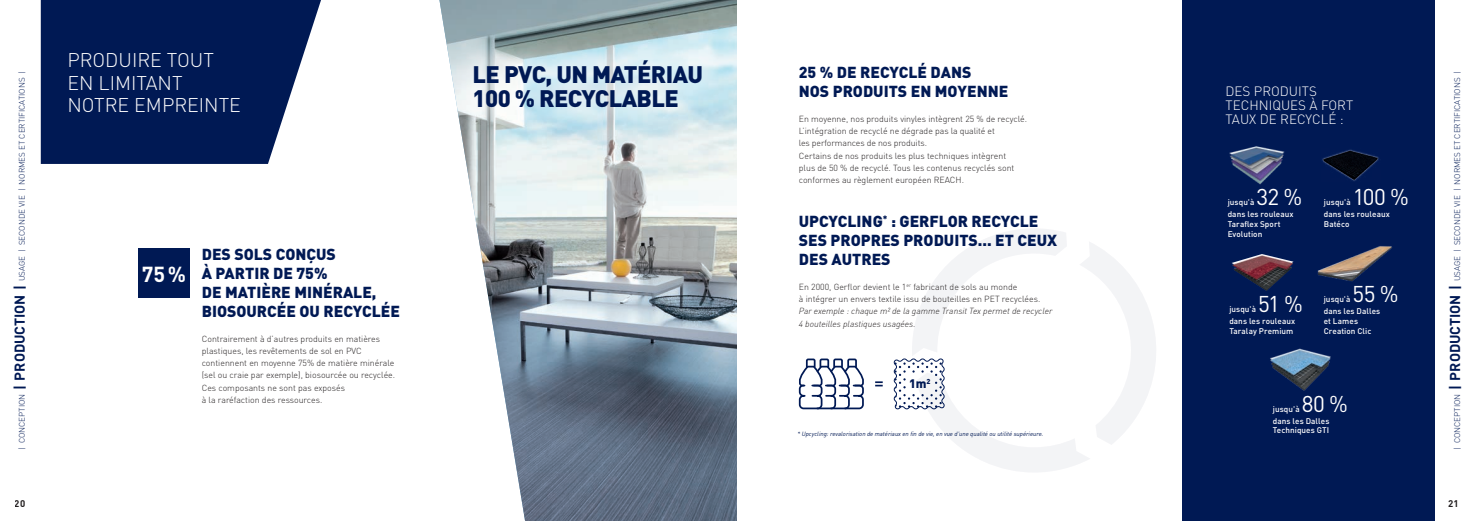
<style>
.page{position:relative;width:1474px;height:521px;background:#fff}
.page>*{position:absolute;margin:0;border:0;box-sizing:border-box;transform-origin:0 0}
.t1{font:900 23.62px/23.6px "DIN";letter-spacing:-.025em;color:#001954}
.t2{font:22.57px "DIN";letter-spacing:-.03em;color:#fff}
.t3{font:700 21.53px "DIN";color:#fff}
.t4{font:300 19.6px/22.6px "DIN";color:#fff}
.t5{font:900 15.75px/18.9px "DIN";color:#001954}
.t6{font:300 13.39px/14.1px "DIN";color:#fff}
.t7{font:900 12.25px "DIN";color:#001954}
.t8{font:700 9.62px "DIN";color:#231f20}
.t9{font:300 8.75px/12.2px "DIN";color:#231f20}
.t10{font:italic 300 8.75px/12.2px "DIN Pro";color:#231f20}
.t11{font:500 8.14px/9.8px "DIN";letter-spacing:.005em;color:#fff}
.t12{font:300 8.05px "DIN";color:#001954}
.t13{font:italic 6.12px "DIN";color:#001954}
.s1{font-weight:700;font-size:14.17px}
</style>
<div class="page">
<svg style="left:41px;top:0;width:280px;height:164px;fill:#001954"></svg>
<div style="left:1182px;top:0;width:253px;height:521px;background:#001954"></div>
<img style="left:439px;top:0;width:298px;height:521px">
<img style="left:1232px;top:254px;width:61px;height:37px">
<svg style="left:798px;top:358px;width:66px;height:52px"></svg>
<svg style="left:875px;top:381px;width:7px;height:5px"></svg>
<svg style="left:893px;top:229px;width:263px;height:243px"></svg>
<div style="left:443px;top:29px;width:290px;height:110px;background:#fff;opacity:.4"></div>
<img style="left:1229px;top:146px;width:56px;height:39px">
<img style="left:1322px;top:149px;width:57px;height:32px">
<img style="left:1270px;top:348px;width:61px;height:43px">
<img style="left:1317px;top:246px;width:75px;height:35px">
<div style="left:138px;top:249px;width:51px;height:49px;background:#001954"></div>
<h3 class="t4" style="left:67px;top:49px;width:175px">PRODUIRE TOUT<br>EN LIMITANT<br>NOTRE EMPREINTE</h3>
<h1 class="t1" style="left:472px;top:62px;width:232px">LE PVC, UN MATÉRIAU<br>100 % RECYCLABLE</h1>
<h3 class="t5" style="left:798px;top:62px;width:211px">25 % DE RECYCLÉ DANS<br>NOS PRODUITS EN MOYENNE</h3>
<p class="t9" style="left:798px;top:112px;width:230px">En moyenne, nos produits vinyles intègrent 25 % de recyclé.<br>L’intégration de recyclé ne dégrade pas la qualité et<br>les performances de nos produits.<br>Certains de nos produits les plus techniques intègrent<br>plus de 50 % de recyclé. Tous les contenus recyclés sont conformes au règlement européen REACH.</p>
<h3 class="t5" style="left:798px;top:211px;width:260px">UPCYCLING<sup>*</sup> : GERFLOR RECYCLE<br>SES PROPRES PRODUITS... ET CEUX<br>DES AUTRES</h3>
<p class="t9" style="left:798px;top:280px;width:243px">En 2000, Gerflor devient le 1<sup>er</sup> fabricant de sols au monde<br>à intégrer un envers textile issu de bouteilles en PET recyclées.</p>
<p class="t10" style="left:798px;top:304px;width:255px">Par exemple : chaque m² de la gamme Transit Tex permet de recycler<br>4 bouteilles plastiques usagées.</p>
<p class="t12" style="left:17px;top:450px;width:380px;rotate:-90deg">| CONCEPTION <span class="s1">| PRODUCTION |</span> USAGE | SECONDE VIE | NORMES ET CERTIFICATIONS |</p>
<p class="t12" style="left:1452px;top:450px;width:380px;rotate:-90deg">| CONCEPTION <span class="s1">| PRODUCTION |</span> USAGE | SECONDE VIE | NORMES ET CERTIFICATIONS |</p>
<h3 class="t6" style="left:1225px;top:84px;width:129px">DES PRODUITS<br>TECHNIQUES À FORT<br>TAUX DE RECYCLÉ :</h3>
<p class="t11" style="left:1323px;top:197px;width:28px">jusqu'à</p>
<h2 class="t2" style="left:1352px;top:183px;width:58px">100 %</h2>
<p class="t11" style="left:1227px;top:197px;width:28px">jusqu'à</p>
<h2 class="t2" style="left:1256px;top:183px;width:47px">32 %</h2>
<p class="t11" style="left:1323px;top:209px;width:67px">dans les rouleaux<br>Batéco</p>
<p class="t11" style="left:1227px;top:209px;width:67px">dans les rouleaux<br>Taraflex Sport<br>Evolution</p>
<h3 class="t5" style="left:202px;top:244px;width:200px">DES SOLS CONÇUS<br>À PARTIR DE 75%<br>DE MATIÈRE MINÉRALE,<br>BIOSOURCÉE OU RECYCLÉE</h3>
<p class="t9" style="left:202px;top:332px;width:195px">Contrairement à d’autres produits en matières plastiques, les revêtements de sol en PVC contiennent en moyenne 75% de matière minérale (sel ou craie par exemple), biosourcée ou recyclée.<br>Ces composants ne sont pas exposés<br>à la raréfaction des ressources.</p>
<h3 class="t3" style="left:142px;top:260px;width:46px">75%</h3>
<p class="t11" style="left:1323px;top:294px;width:28px">jusqu'à</p>
<h2 class="t2" style="left:1352px;top:280px;width:48px">55 %</h2>
<p class="t11" style="left:1229px;top:304px;width:28px">jusqu'à</p>
<h2 class="t2" style="left:1258px;top:290px;width:46px">51 %</h2>
<p class="t11" style="left:1323px;top:306px;width:58px">dans les Dalles et Lames<br>Creation Clic</p>
<p class="t11" style="left:1229px;top:316px;width:67px">dans les rouleaux<br>Taralay Premium</p>
<h3 class="t7" style="left:909px;top:376px;width:23px">1m<sup>2</sup></h3>
<p class="t11" style="left:1272px;top:404px;width:28px">jusqu'à</p>
<h2 class="t2" style="left:1301px;top:390px;width:48px">80 %</h2>
<p class="t11" style="left:1272px;top:415px;width:58px">dans les Dalles<br>Techniques GTI</p>
<p class="t13" style="left:797px;top:430px;width:247px">* Upcycling: revalorisation de matériaux en fin de vie, en vue d'une qualité ou utilité supérieure.</p>
<p class="t8" style="left:15px;top:497px;width:12px">20</p>
<p class="t8" style="left:1448px;top:497px;width:12px">21</p>
</div>
